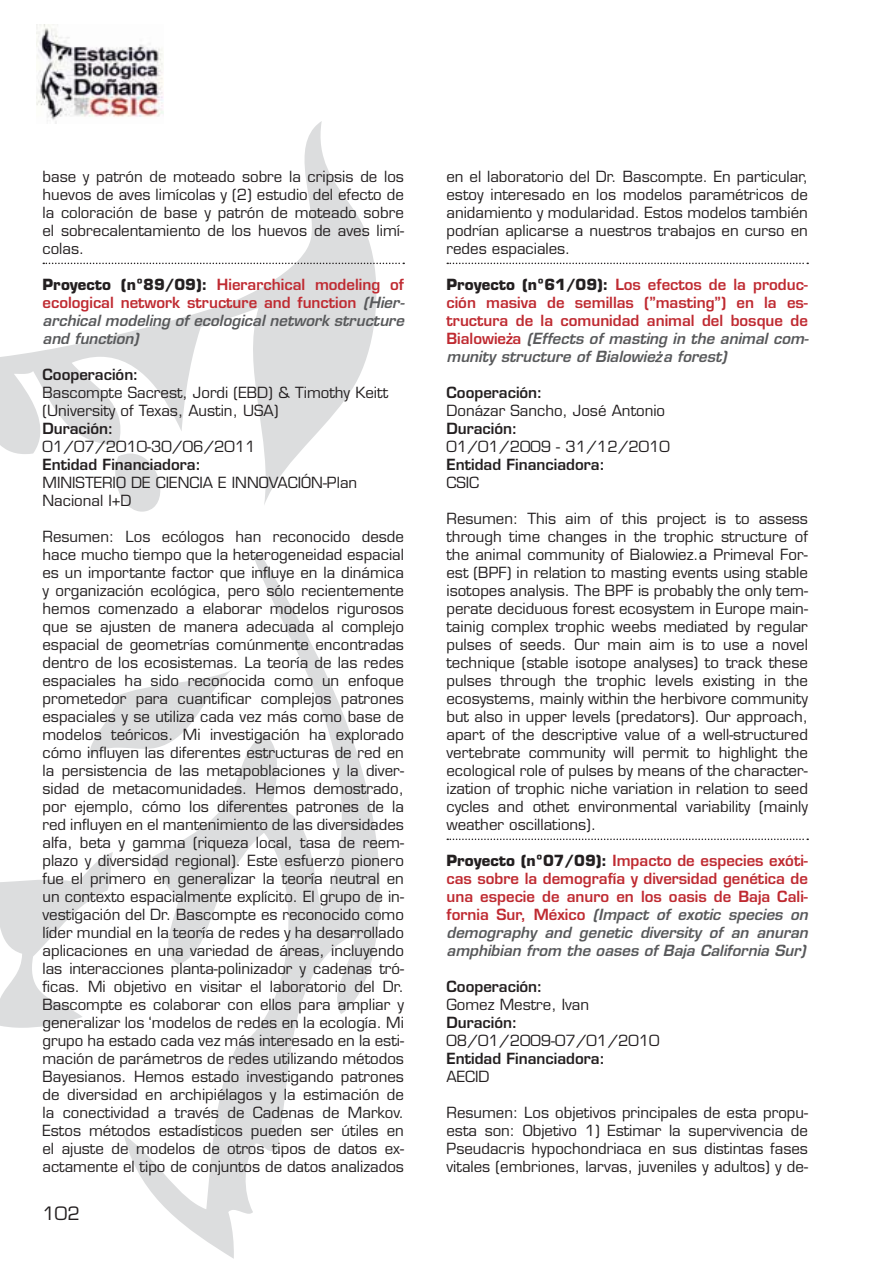
<style>
.page{position:relative;width:893px;height:1263px;background:#fff}
.page>*{position:absolute;margin:0;border:0;box-sizing:border-box;transform-origin:0 0}
.t1{font:18px "Eurostile";color:#231f20}
.t2{font:15px/18px "Eurostile";color:#231f20;text-align:justify}
.t3{font:600 15px/18px "Eurostile";color:#bf2a31;text-align:justify}
.t4{font:italic 600 15px/18px "Eurostile";color:#58595b;text-align:justify}
.t5{font:600 15px "Eurostile";color:#231f20}
.s1{font-weight:700;font-style:normal;color:#231f20}
.s2{font-style:normal;color:#bf2a31}
.s3{font-weight:700;color:#231f20}
.s4{font-style:italic;color:#58595b}
</style>
<div class="page">
<svg style="left:0;top:121px;width:381px;height:384px"></svg>
<svg style="left:115px;top:454px;width:54px;height:58px"></svg>
<svg style="left:124px;top:555px;width:256px;height:704px"></svg>
<svg style="left:0;top:852px;width:113px;height:176px"></svg>
<svg style="left:88px;top:665px;width:151px;height:94px"></svg>
<img style="left:36px;top:24px;width:128px;height:100px">
<svg style="left:43px;top:263px;width:361px;height:1px"></svg>
<svg style="left:447px;top:263px;width:361px;height:1px"></svg>
<svg style="left:447px;top:839px;width:361px;height:1px"></svg>
<svg style="left:506px;top:333px;width:6px;height:11px"></svg>
<svg style="left:655px;top:351px;width:8px;height:11px"></svg>
<p class="t2" style="left:43px;top:169px;width:363px">base y patrón de moteado sobre la cripsis de los huevos de aves limícolas y (2) estudio del efecto de la coloración de base y patrón de moteado sobre el sobrecalentamiento de los huevos de aves limí&shy;colas.</p>
<p class="t4" style="left:43px;top:277px;width:364px"><span class="s1">Proyecto (nº89/09):</span> <span class="s2">Hierarchical modeling of ecological network structure and function</span> (Hier&shy;archical modeling of ecological network structure and function)</p>
<p class="t5" style="left:43px;top:369px;width:98px">Cooperación:</p>
<p class="t2" style="left:43px;top:385px;width:347px">Bascompte Sacrest, Jordi (EBD) &amp; Timothy Keitt (University of Texas, Austin, USA)</p>
<p class="t5" style="left:43px;top:423px;width:72px">Duración:</p>
<p class="t2" style="left:43px;top:439px;width:215px">01/07/2010-30/06/2011</p>
<p class="t5" style="left:43px;top:459px;width:160px">Entidad Financiadora:</p>
<p class="t2" style="left:43px;top:475px;width:316px">MINISTERIO DE CIENCIA E INNOVACIÓN-Plan<br>Nacional I+D</p>
<p class="t2" style="left:43px;top:529px;width:363px">Resumen: Los ecólogos han reconocido desde hace mucho tiempo que la heterogeneidad espacial es un importante factor que influye en la dinámica y organización ecológica, pero sólo recientemente hemos comenzado a elaborar modelos rigurosos que se ajusten de manera adecuada al complejo espacial de geometrías comúnmente encontradas dentro de los ecosistemas. La teoría de las redes espaciales ha sido reconocida como un enfoque prometedor para cuantificar complejos patrones espaciales y se utiliza cada vez más como base de modelos teóricos. Mi investigación ha explorado cómo influyen las diferentes estructuras de red en la persistencia de las metapoblaciones y la diver&shy;sidad de metacomunidades. Hemos demostrado, por ejemplo, cómo los diferentes patrones de la red influyen en el mantenimiento de las diversidades alfa, beta y gamma (riqueza local, tasa de reem&shy;plazo y diversidad regional). Este esfuerzo pionero fue el primero en generalizar la teoría neutral en un contexto espacialmente explícito. El grupo de in&shy;vestigación del Dr. Bascompte es reconocido como líder mundial en la teoría de redes y ha desarrollado aplicaciones en una variedad de áreas, incluyendo las interacciones planta-polinizador y cadenas tró&shy;ficas. Mi objetivo en visitar el laboratorio del Dr.<br>Bascompte es colaborar con ellos para ampliar y generalizar los ‘modelos de redes en la ecología. Mi grupo ha estado cada vez más interesado en la esti&shy;mación de parámetros de redes utilizando métodos Bayesianos. Hemos estado investigando patrones de diversidad en archipiélagos y la estimación de la conectividad a través de Cadenas de Markov.<br>Estos métodos estadísticos pueden ser útiles en el ajuste de modelos de otros tipos de datos ex&shy;actamente el tipo de conjuntos de datos analizados</p>
<p class="t1" style="left:43px;top:1206px;width:39px">102</p>
<p class="t2" style="left:446px;top:169px;width:363px">en el laboratorio del Dr. Bascompte. En particular, estoy interesado en los modelos paramétricos de anidamiento y modularidad. Estos modelos también podrían aplicarse a nuestros trabajos en curso en redes espaciales.</p>
<p class="t3" style="left:446px;top:277px;width:364px"><span class="s3">Proyecto (nº61/09):</span> Los efectos de la produc&shy;ción masiva de semillas (”masting”) en la es&shy;tructura de la comunidad animal del bosque de Bialowie a <span class="s4">(Effects of masting in the animal com&shy;munity structure of Bialowie a forest)</span></p>
<p class="t5" style="left:446px;top:387px;width:98px">Cooperación:</p>
<p class="t2" style="left:446px;top:403px;width:220px">Donázar Sancho, José Antonio</p>
<p class="t5" style="left:446px;top:423px;width:72px">Duración:</p>
<p class="t2" style="left:446px;top:439px;width:225px">01/01/2009 - 31/12/2010</p>
<p class="t5" style="left:446px;top:459px;width:160px">Entidad Financiadora:</p>
<p class="t2" style="left:446px;top:475px;width:34px">CSIC</p>
<p class="t2" style="left:446px;top:511px;width:363px">Resumen: This aim of this project is to assess through time changes in the trophic structure of the animal community of Bialowiez.a Primeval For&shy;est (BPF) in relation to masting events using stable isotopes analysis. The BPF is probably the only tem&shy;perate deciduous forest ecosystem in Europe main&shy;tainig complex trophic weebs mediated by regular pulses of seeds. Our main aim is to use a novel technique (stable isotope analyses) to track these pulses through the trophic levels existing in the ecosystems, mainly within the herbivore community but also in upper levels (predators). Our approach, apart of the descriptive value of a well-structured vertebrate community will permit to highlight the ecological role of pulses by means of the character&shy;ization of trophic niche variation in relation to seed cycles and othet environmental variability (mainly weather oscillations).</p>
<p class="t3" style="left:446px;top:853px;width:363px"><span class="s3">Proyecto (nº07/09):</span> Impacto de especies exóti&shy;cas sobre la demografía y diversidad genética de una especie de anuro en los oasis de Baja Cali&shy;fornia Sur, México <span class="s4">(Impact of exotic species on demography and genetic diversity of an anuran amphibian from the oases of Baja California Sur)</span></p>
<p class="t5" style="left:446px;top:981px;width:98px">Cooperación:</p>
<p class="t2" style="left:446px;top:997px;width:144px">Gomez Mestre, Ivan</p>
<p class="t5" style="left:446px;top:1017px;width:72px">Duración:</p>
<p class="t2" style="left:446px;top:1033px;width:215px">08/01/2009-07/01/2010</p>
<p class="t5" style="left:446px;top:1053px;width:160px">Entidad Financiadora:</p>
<p class="t2" style="left:446px;top:1069px;width:45px">AECID</p>
<p class="t2" style="left:446px;top:1105px;width:363px">Resumen: Los objetivos principales de esta propu&shy;esta son: Objetivo 1) Estimar la supervivencia de Pseudacris hypochondriaca en sus distintas fases vitales (embriones, larvas, juveniles y adultos) y de-</p>
</div>
